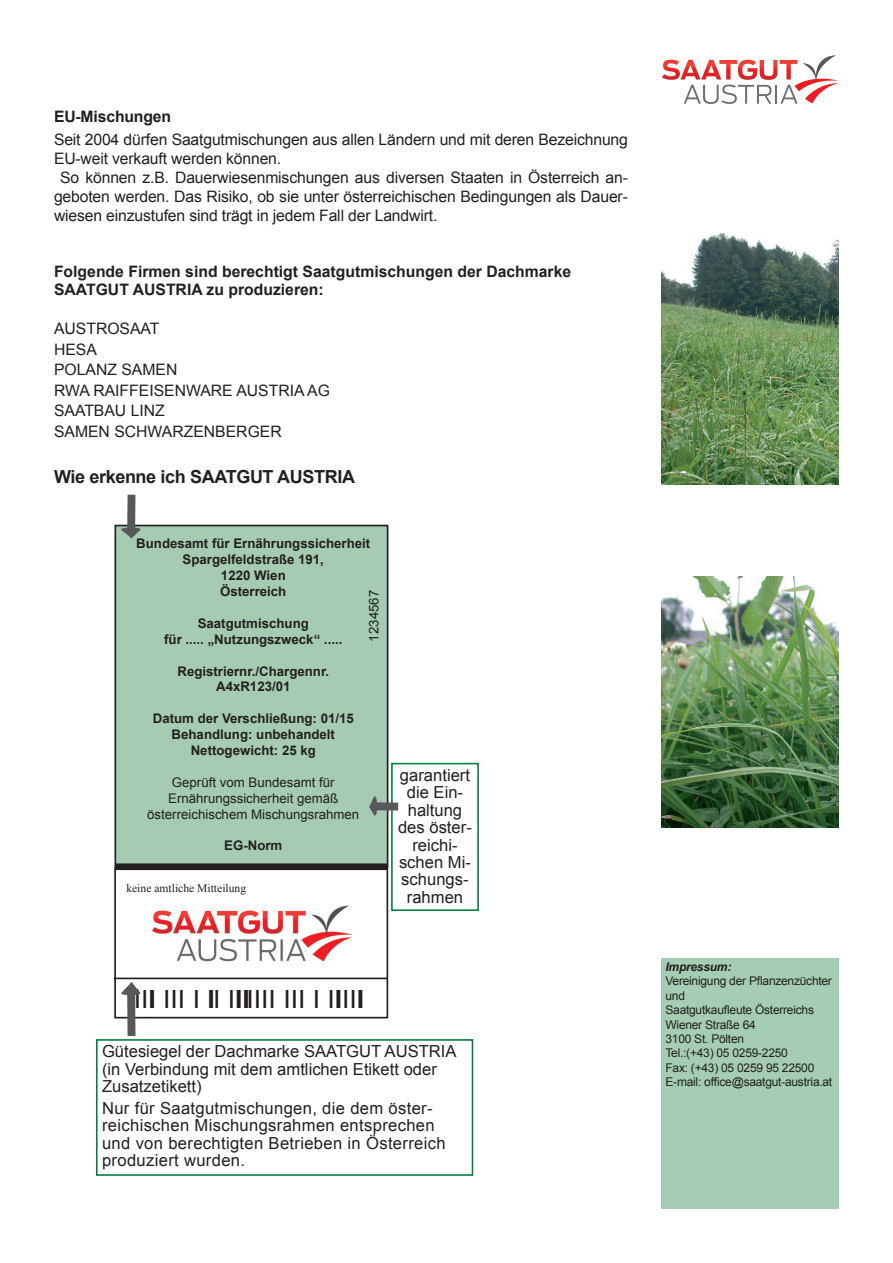
<style>
.page{position:relative;width:893px;height:1263px;background:#fff}
.page>*{position:absolute;margin:0;border:0;box-sizing:border-box;transform-origin:0 0}
.t1{font:26.55px "Arial";color:#231f20}
.t2{font:700 18px "Arial";letter-spacing:-.02em;color:#231f20}
.t3{font:16.65px/17.4px "Arial";color:#231f20}
.t4{font:16.65px/17.4px "Arial";letter-spacing:.02em;color:#231f20}
.t5{font:15.75px/20.5px "Arial";letter-spacing:-.01em;color:#231f20}
.t6{font:700 15.75px/18px "Arial";color:#231f20}
.t7{font:700 13.2px/15.9px "Arial";color:#231f20;text-align:center}
.t8{font:13.2px/15.9px "Arial";color:#231f20;text-align:center}
.t9{font:12px/14.4px "Arial";letter-spacing:-.02em;color:#231f20}
.t10{font:italic 700 12px "Arial";letter-spacing:-.02em;color:#231f20}
.t11{font:11.55px "Times New Roman";color:#231f20}
.s1{font-weight:700}
</style>
<div class="page">
<div style="left:96px;top:1039px;width:377px;height:137px;border:2px solid #007e3d"></div>
<div style="left:391px;top:763px;width:88px;height:148px;border:2px solid #007e3d"></div>
<div style="left:115px;top:525px;width:273px;height:342px;background:#a5cbb2"></div>
<div style="left:115px;top:525px;width:273px;height:342px;border:2px solid #231f20"></div>
<div style="left:115px;top:863px;width:273px;height:7px;background:#231f20"></div>
<div style="left:127px;top:993px;width:8px;height:43px;background:#57585a"></div>
<svg style="left:114px;top:866px;width:275px;height:153px"></svg>
<div style="left:127px;top:495px;width:8px;height:34px;background:#57585a"></div>
<svg style="left:119px;top:526px;width:23px;height:13px"></svg>
<div style="left:375px;top:802px;width:23px;height:8px;background:#57585a"></div>
<svg style="left:369px;top:796px;width:8px;height:20px"></svg>
<svg style="left:662px;top:55px;width:177px;height:49px"></svg>
<div style="left:661px;top:958px;width:178px;height:251px;background:#a4cdb3"></div>
<img style="left:661px;top:234px;width:178px;height:251px">
<img style="left:661px;top:576px;width:178px;height:251px">
<p class="t6" style="left:54px;top:108px;width:119px">EU-Mischungen</p>
<p class="t5" style="left:54px;top:130px;width:575px">Seit 2004 dürfen Saatgutmischungen aus allen Ländern und mit deren Bezeichnung</p>
<p class="t5" style="left:54px;top:148px;width:229px">EU-weit verkauft werden können.</p>
<p class="t5" style="left:60px;top:167px;width:569px">So können z.B. Dauerwiesenmischungen aus diversen Staaten in Österreich an-</p>
<p class="t5" style="left:54px;top:186px;width:575px">geboten werden. Das Risiko, ob sie unter österreichischen Bedingungen als Dauer-</p>
<p class="t5" style="left:54px;top:205px;width:385px">wiesen einzustufen sind trägt in jedem Fall der Landwirt.</p>
<p class="t6" style="left:54px;top:263px;width:519px">Folgende Firmen sind berechtigt Saatgutmischungen der Dachmarke<br>SAATGUT AUSTRIA zu produzieren:</p>
<p class="t5" style="left:54px;top:318px;width:277px">AUSTROSAAT<br>HESA<br>POLANZ SAMEN<br>RWA RAIFFEISENWARE AUSTRIA AG<br>SAATBAU LINZ<br>SAMEN SCHWARZENBERGER</p>
<p class="t2" style="left:54px;top:465px;width:303px">Wie erkenne ich SAATGUT AUSTRIA</p>
<p class="t7" style="left:136px;top:536px;width:236px">Bundesamt für Ernährungssicherheit<br>Spargelfeldstraße 191,<br>1220 Wien<br>Österreich</p>
<p class="t7" style="left:164px;top:616px;width:180px">Saatgutmischung<br>für ..... „Nutzungszweck“ .....</p>
<p class="t7" style="left:177px;top:663px;width:153px">Registriernr./Chargennr.<br>A4xR123/01</p>
<p class="t7" style="left:153px;top:711px;width:203px">Datum der Verschließung: 01/15<br>Behandlung: unbehandelt<br>Nettogewicht: 25 kg</p>
<p class="t8" style="left:147px;top:774px;width:214px">Geprüft vom Bundesamt für<br>Ernährungssicherheit gemäß österreichischem Mischungsrahmen</p>
<p class="t7" style="left:224px;top:838px;width:60px">EG-Norm</p>
<p class="t8" style="left:366px;top:641px;width:53px;rotate:-90deg">1234567</p>
<p class="t11" style="left:126px;top:880px;width:121px">keine amtliche Mitteilung</p>
<p class="t3" style="left:398px;top:766px;width:75px;text-align:center">garantiert die Ein&shy;haltung des öster&shy;reichi&shy;schen Mi&shy;schungs&shy;rahmen</p>
<h1 class="t1" style="left:126px;top:982px;width:239px"><span class="s1">I</span>II<span class="s1">I</span> III I <span class="s1">I</span>I I<span class="s1">II</span>IIII III I I<span class="s1">I</span>II<span class="s1">I</span></h1>
<p class="t3" style="left:102px;top:1043px;width:356px">Gütesiegel der Dachmarke SAATGUT AUSTRIA (in Verbindung mit dem amtlichen Etikett oder<br>Zusatzetikett)</p>
<p class="t4" style="left:102px;top:1099px;width:345px">Nur für Saatgutmischungen, die dem öster&shy;reichischen Mischungsrahmen entsprechen und von berechtigten Betrieben in Österreich produziert wurden.</p>
<p class="t10" style="left:665px;top:959px;width:67px">Impressum:</p>
<p class="t9" style="left:665px;top:974px;width:168px">Vereinigung der Pflanzenzüchter und<br>Saatgutkaufleute Österreichs<br>Wiener Straße 64<br>3100 St. Pölten<br>Tel.:(+43) 05 0259-2250<br>Fax: (+43) 05 0259 95 22500<br>E-mail: office@saatgut-austria.at</p>
</div>
